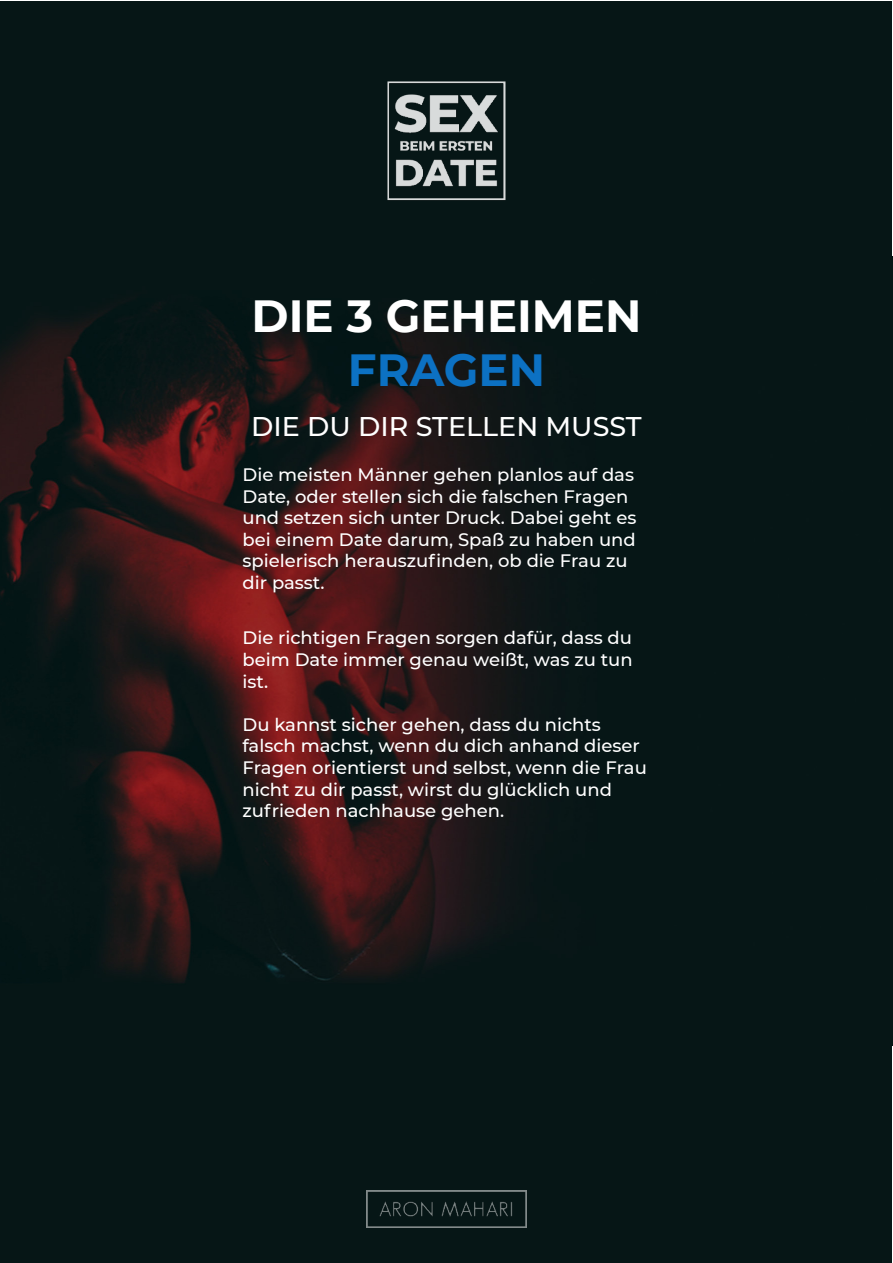
<style>
.page{position:relative;width:893px;height:1263px;background:#fff}
.page>*{position:absolute;margin:0;border:0;box-sizing:border-box;transform-origin:0 0}
.t1{font:700 45px "Montserrat";color:#fff}
.t2{font:700 45px "Montserrat";color:#0c71c3}
.t3{font:500 27px "Montserrat";color:#fff}
.t4{font:500 18px/21.6px "Montserrat";color:#fff}
</style>
<div class="page">
<div style="left:1px;top:1px;width:891px;height:1261px;background:#061616"></div>
<img style="left:0;top:257px;width:893px;height:788px">
<img style="left:387px;top:81px;width:119px;height:120px">
<img style="left:367px;top:1190px;width:159px;height:38px">
<h1 class="t1" style="left:251px;top:290px;width:391px">DIE 3 GEHEIMEN</h1>
<h1 class="t2" style="left:348px;top:344px;width:199px">FRAGEN</h1>
<h2 class="t3" style="left:251px;top:412px;width:392px">DIE DU DIR STELLEN MUSST</h2>
<p class="t4" style="left:242px;top:464px;width:396px">Die meisten Männer gehen planlos auf das Date, oder stellen sich die falschen Fragen und setzen sich unter Druck. Dabei geht es bei einem Date darum, Spaß zu haben und spielerisch herauszufinden, ob die Frau zu dir passt.</p>
<p class="t4" style="left:242px;top:627px;width:392px;text-align:justify">Die richtigen Fragen sorgen dafür, dass du beim Date immer genau weißt, was zu tun ist.</p>
<p class="t4" style="left:242px;top:714px;width:406px">Du kannst sicher gehen, dass du nichts falsch machst, wenn du dich anhand dieser Fragen orientierst und selbst, wenn die Frau nicht zu dir passt, wirst du glücklich und zufrieden nachhause gehen.</p>
</div>
